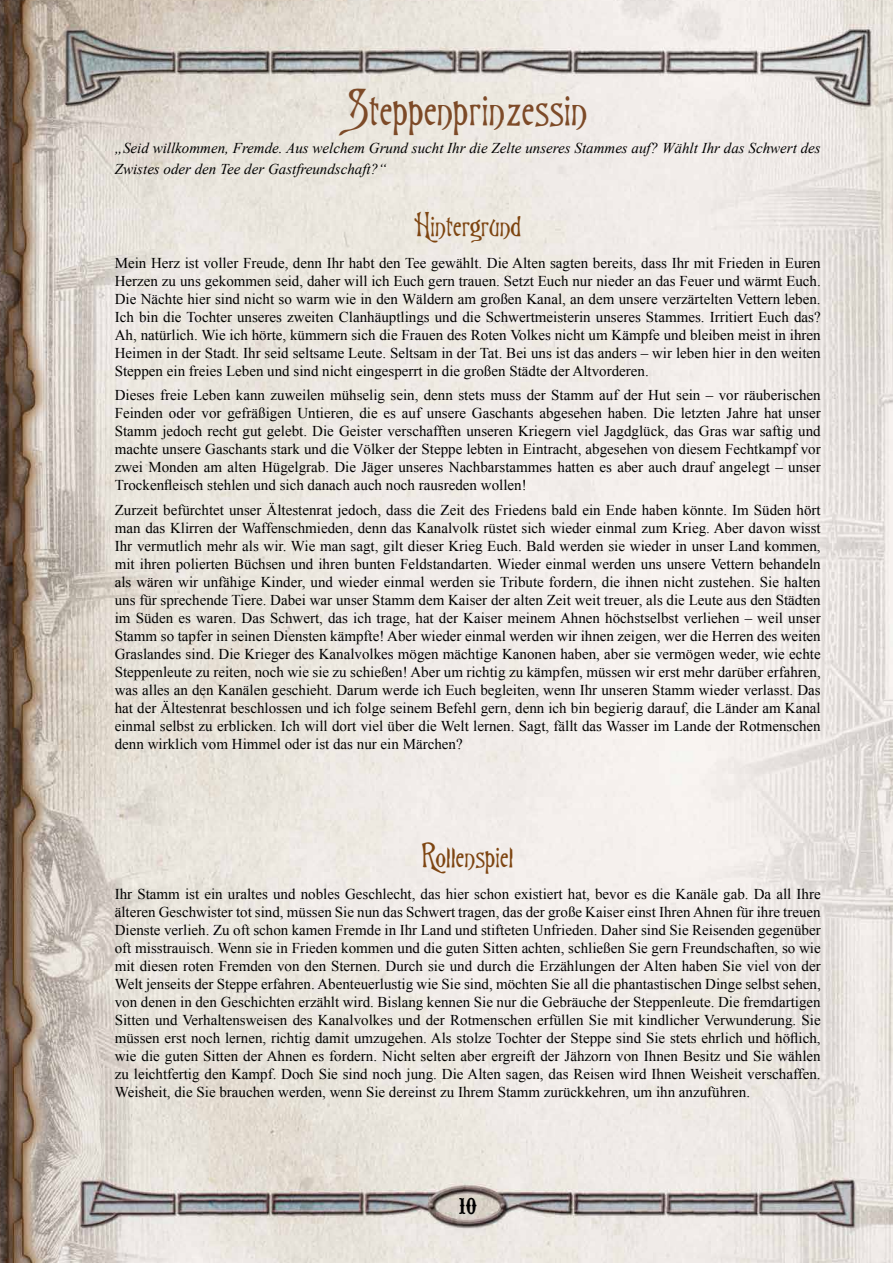
<style>
.page{position:relative;width:893px;height:1263px;background:#fff}
.page>*{position:absolute;margin:0;border:0;box-sizing:border-box;transform-origin:0 0}
.t1{font:45px "Goodfellow";color:#7d4a27}
.t2{font:30px "Goodfellow";color:#7e4511}
.t3{font:24px "URW Wood Typ D";color:#000}
.t4{font:15px/18px "Times New Roman";color:#000;text-align:justify}
.t5{font:italic 15px/21px "Times New Roman";color:#000}
</style>
<div class="page">
<img style="left:0;top:0;width:893px;height:1263px">
<h1 class="t1" style="left:348px;top:77px;width:241px">Steppenprinzessin</h1>
<p class="t5" style="left:115px;top:138px;width:707px">„Seid willkommen, Fremde. Aus welchem Grund sucht Ihr die Zelte unseres Stammes auf? Wählt Ihr das Schwert des<br>Zwistes oder den Tee der Gastfreundschaft?“</p>
<h2 class="t2" style="left:414px;top:204px;width:109px">Hintergrund</h2>
<p class="t4" style="left:115px;top:254px;width:707px">Mein Herz ist voller Freude, denn Ihr habt den Tee gewählt. Die Alten sagten bereits, dass Ihr mit Frieden in Euren Herzen zu uns gekommen seid, daher will ich Euch gern trauen. Setzt Euch nur nieder an das Feuer und wärmt Euch.<br>Die Nächte hier sind nicht so warm wie in den Wäldern am großen Kanal, an dem unsere verzärtelten Vettern leben.<br>Ich bin die Tochter unseres zweiten Clanhäuptlings und die Schwertmeisterin unseres Stammes. Irritiert Euch das?<br>Ah, natürlich. Wie ich hörte, kümmern sich die Frauen des Roten Volkes nicht um Kämpfe und bleiben meist in ihren Heimen in der Stadt. Ihr seid seltsame Leute. Seltsam in der Tat. Bei uns ist das anders – wir leben hier in den weiten Steppen ein freies Leben und sind nicht eingesperrt in die großen Städte der Altvorderen.</p>
<p class="t4" style="left:115px;top:386px;width:707px">Dieses freie Leben kann zuweilen mühselig sein, denn stets muss der Stamm auf der Hut sein – vor räuberischen Feinden oder vor gefräßigen Untieren, die es auf unsere Gaschants abgesehen haben. Die letzten Jahre hat unser Stamm jedoch recht gut gelebt. Die Geister verschafften unseren Kriegern viel Jagdglück, das Gras war saftig und machte unsere Gaschants stark und die Völker der Steppe lebten in Eintracht, abgesehen von diesem Fechtkampf vor zwei Monden am alten Hügelgrab. Die Jäger unseres Nachbarstammes hatten es aber auch drauf angelegt – unser Trockenfleisch stehlen und sich danach auch noch rausreden wollen!</p>
<p class="t4" style="left:115px;top:500px;width:707px">Zurzeit befürchtet unser Ältestenrat jedoch, dass die Zeit des Friedens bald ein Ende haben könnte. Im Süden hört man das Klirren der Waffenschmieden, denn das Kanalvolk rüstet sich wieder einmal zum Krieg. Aber davon wisst Ihr vermutlich mehr als wir. Wie man sagt, gilt dieser Krieg Euch. Bald werden sie wieder in unser Land kommen, mit ihren polierten Büchsen und ihren bunten Feldstandarten. Wieder einmal werden uns unsere Vettern behandeln als wären wir unfähige Kinder, und wieder einmal werden sie Tribute fordern, die ihnen nicht zustehen. Sie halten uns für sprechende Tiere. Dabei war unser Stamm dem Kaiser der alten Zeit weit treuer, als die Leute aus den Städten im Süden es waren. Das Schwert, das ich trage, hat der Kaiser meinem Ahnen höchstselbst verliehen – weil unser Stamm so tapfer in seinen Diensten kämpfte! Aber wieder einmal werden wir ihnen zeigen, wer die Herren des weiten Graslandes sind. Die Krieger des Kanalvolkes mögen mächtige Kanonen haben, aber sie vermögen weder, wie echte Steppenleute zu reiten, noch wie sie zu schießen! Aber um richtig zu kämpfen, müssen wir erst mehr darüber erfahren, was alles an den Kanälen geschieht. Darum werde ich Euch begleiten, wenn Ihr unseren Stamm wieder verlasst. Das hat der Ältestenrat beschlossen und ich folge seinem Befehl gern, denn ich bin begierig darauf, die Länder am Kanal einmal selbst zu erblicken. Ich will dort viel über die Welt lernen. Sagt, fällt das Wasser im Lande der Rotmenschen denn wirklich vom Himmel oder ist das nur ein Märchen?</p>
<h2 class="t2" style="left:422px;top:835px;width:93px">Rollenspiel</h2>
<p class="t4" style="left:115px;top:885px;width:707px">Ihr Stamm ist ein uraltes und nobles Geschlecht, das hier schon existiert hat, bevor es die Kanäle gab. Da all Ihre älteren Geschwister tot sind, müssen Sie nun das Schwert tragen, das der große Kaiser einst Ihren Ahnen für ihre treuen Dienste verlieh. Zu oft schon kamen Fremde in Ihr Land und stifteten Unfrieden. Daher sind Sie Reisenden gegenüber oft misstrauisch. Wenn sie in Frieden kommen und die guten Sitten achten, schließen Sie gern Freundschaften, so wie mit diesen roten Fremden von den Sternen. Durch sie und durch die Erzählungen der Alten haben Sie viel von der Welt jenseits der Steppe erfahren. Abenteuerlustig wie Sie sind, möchten Sie all die phantastischen Dinge selbst sehen, von denen in den Geschichten erzählt wird. Bislang kennen Sie nur die Gebräuche der Steppenleute. Die fremdartigen Sitten und Verhaltensweisen des Kanalvolkes und der Rotmenschen erfüllen Sie mit kindlicher Verwunderung. Sie müssen erst noch lernen, richtig damit umzugehen. Als stolze Tochter der Steppe sind Sie stets ehrlich und höflich, wie die guten Sitten der Ahnen es fordern. Nicht selten aber ergreift der Jähzorn von Ihnen Besitz und Sie wählen zu leichtfertig den Kampf. Doch Sie sind noch jung. Die Alten sagen, das Reisen wird Ihnen Weisheit verschaffen.<br>Weisheit, die Sie brauchen werden, wenn Sie dereinst zu Ihrem Stamm zurückkehren, um ihn anzuführen.</p>
<h3 class="t3" style="left:459px;top:1193px;width:20px">10</h3>
</div>
